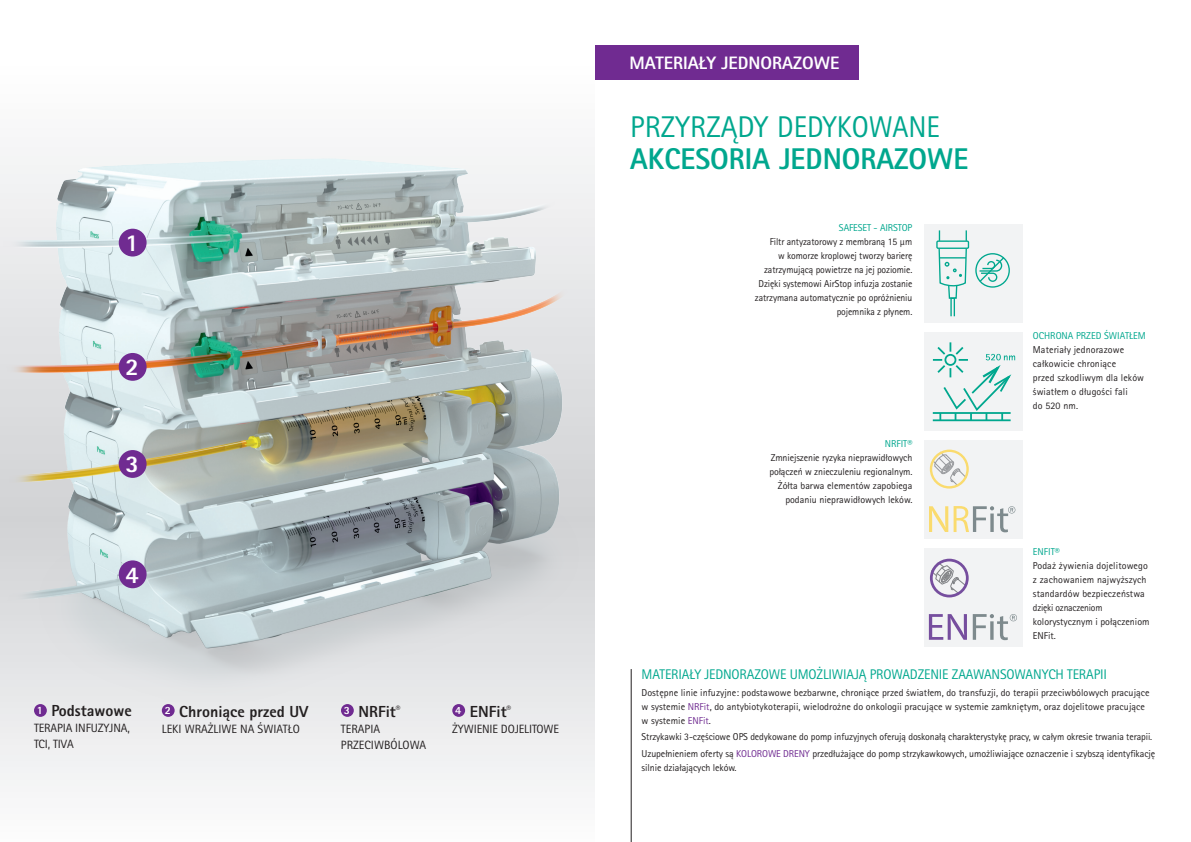
<style>
.page{position:relative;width:1191px;height:842px;background:#fff}
.page>*{position:absolute;margin:0;border:0;box-sizing:border-box;transform-origin:0 0}
.Headline{font:800 30px/32px "Rotis Sans Serif Pro";color:#00a78e;scale:.96 1}
.t1{font:800 24px "Rotis Sans Serif Pro";color:#fff}
.t2{font:800 18px "Rotis Sans Serif Pro";color:#fff}
.t3{font:800 16px "Rotis Sans Serif Pro";color:#231f20}
.t4{font:14px "Rotis Sans Serif Pro";letter-spacing:-.01em;color:#00a78e}
.t5{font:12px/16px "Rotis Sans Serif Pro";letter-spacing:-.01em;color:#231f20}
.t6{font:800 11px "Rotis Sans Serif Pro";color:#fff}
.t7{font:10px/14px "Rotis Sans Serif Pro";letter-spacing:-.01em;color:#231f20;text-align:right}
.t8{font:10px/14px "Rotis Sans Serif Pro";letter-spacing:.01em;color:#231f20}
.t9{font:10px "Rotis Sans Serif Pro";letter-spacing:-.01em;color:#00a78e}
.s1{font-weight:400}
.s2{color:#00a78e}
.s3{color:#702b91}
</style>
<div class="page">
<div style="left:924px;top:224px;width:98px;height:98px;background:#f2f3f4"></div>
<div style="left:936px;top:240px;width:33px;height:9px;border:1px solid #00a78e"></div>
<svg style="left:965px;top:230px;width:2px;height:11px"></svg>
<svg style="left:938px;top:230px;width:2px;height:11px"></svg>
<svg style="left:937px;top:247px;width:30px;height:52px"></svg>
<div style="left:950px;top:297px;width:5px;height:20px;border:1px solid #00a78e"></div>
<div style="left:975px;top:253px;width:35px;height:35px;border:1px solid #00a78e;border-radius:50%"></div>
<svg style="left:978px;top:256px;width:27px;height:27px"></svg>
<div style="left:924px;top:332px;width:98px;height:98px;background:#f2f3f4"></div>
<hr style="left:932px;top:412px;width:78px;height:2px;background:#00a78e">
<hr style="left:932px;top:419px;width:78px;height:2px;background:#00a78e">
<svg style="left:933px;top:342px;width:82px;height:78px"></svg>
<div style="left:595px;top:45px;width:263px;height:34px;background:#702b91"></div>
<hr style="left:631px;top:669px;width:1px;height:173px;background:#231f20">
<div style="left:924px;top:440px;width:98px;height:98px;background:#f2f3f4"></div>
<svg style="left:929px;top:506px;width:86px;height:26px"></svg>
<svg style="left:929px;top:450px;width:39px;height:39px"></svg>
<div style="left:924px;top:548px;width:98px;height:98px;background:#f2f3f4"></div>
<svg style="left:929px;top:614px;width:88px;height:26px"></svg>
<div style="left:930px;top:559px;width:38px;height:38px;border:3px solid #764e9e;border-radius:50%"></div>
<svg style="left:930px;top:562px;width:35px;height:32px"></svg>
<img style="left:0;top:156px;width:595px;height:630px">
<div style="left:34px;top:704px;width:13px;height:13px;background:#702b91;border-radius:50%"></div>
<div style="left:162px;top:704px;width:13px;height:13px;background:#702b91;border-radius:50%"></div>
<div style="left:341px;top:704px;width:13px;height:13px;background:#702b91;border-radius:50%"></div>
<div style="left:452px;top:704px;width:13px;height:13px;background:#702b91;border-radius:50%"></div>
<div style="left:119px;top:229px;width:28px;height:28px;background:#702b91;border-radius:50%"></div>
<div style="left:119px;top:353px;width:28px;height:28px;background:#702b91;border-radius:50%"></div>
<div style="left:119px;top:450px;width:28px;height:28px;background:#702b91;border-radius:50%"></div>
<div style="left:119px;top:560px;width:28px;height:28px;background:#702b91;border-radius:50%"></div>
<p class="t1" style="left:126px;top:227px;width:15px">1</p>
<p class="t1" style="left:126px;top:352px;width:15px">2</p>
<p class="t1" style="left:126px;top:449px;width:15px">3</p>
<p class="t1" style="left:126px;top:559px;width:15px">4</p>
<p class="t6" style="left:37px;top:703px;width:8px">1</p>
<p class="t3" style="left:52px;top:700px;width:82px">Podstawowe</p>
<p class="t5" style="left:34px;top:720px;width:97px">TERAPIA INFUZYJNA,<br>TCI, TIVA</p>
<p class="t6" style="left:165px;top:703px;width:8px">2</p>
<p class="t3" style="left:179px;top:701px;width:131px">Chroniące przed UV</p>
<p class="t5" style="left:162px;top:721px;width:139px">LEKI WRAŻLIWE NA ŚWIATŁO</p>
<p class="t6" style="left:344px;top:703px;width:8px">3</p>
<p class="t3" style="left:358px;top:701px;width:43px">NRFit<sup>®</sup></p>
<p class="t5" style="left:341px;top:721px;width:87px">TERAPIA<br>PRZECIWBÓLOWA</p>
<p class="t6" style="left:455px;top:703px;width:8px">4</p>
<p class="t3" style="left:470px;top:701px;width:43px">ENFit<sup>®</sup></p>
<p class="t5" style="left:452px;top:721px;width:108px">ŻYWIENIE DOJELITOWE</p>
<p class="t2" style="left:629px;top:51px;width:212px">MATERIAŁY JEDNORAZOWE</p>
<p class="Headline" style="left:630px;top:110px;width:354px"><span class="s1">PRZYRZĄDY DEDYKOWANE<br></span>AKCESORIA JEDNORAZOWE</p>
<p class="t9" style="left:839px;top:222px;width:75px">SAFESET - AIRSTOP</p>
<p class="t7" style="left:755px;top:235px;width:159px">Filtr antyzatorowy z membraną 15 μm<br>w komorze kroplowej tworzy barierę zatrzymującą powietrze na jej poziomie.<br>Dzięki systemowi AirStop infuzja zostanie zatrzymana automatycznie po opróżnieniu pojemnika z płynem.</p>
<p class="t9" style="left:884px;top:438px;width:29px">NRFIT®</p>
<p class="t7" style="left:769px;top:451px;width:144px">Zmniejszenie ryzyka nieprawidłowych połączeń w znieczuleniu regionalnym.<br>Żółta barwa elementów zapobiega podaniu nieprawidłowych leków.</p>
<p class="t8" style="left:1033px;top:329px;width:114px"><span class="s2">OCHRONA PRZED ŚWIATŁEM<br></span>Materiały jednorazowe całkowicie chroniące</p>
<p class="t8" style="left:1033px;top:371px;width:113px">przed szkodliwym dla leków</p>
<p class="t8" style="left:1033px;top:385px;width:96px">światłem o długości fali do 520 nm.</p>
<p class="t8" style="left:1033px;top:545px;width:118px"><span class="s2">ENFIT®<br></span>Podaż żywienia dojelitowego z zachowaniem najwyższych standardów bezpieczeństwa dzięki oznaczeniom kolorystycznym i połączeniom<br>ENFit.</p>
<p class="t4" style="left:641px;top:666px;width:467px">MATERIAŁY JEDNORAZOWE UMOŻLIWIAJĄ PROWADZENIE ZAAWANSOWANYCH TERAPII</p>
<p class="t7" style="left:641px;top:685px;width:509px;text-align:left">Dostępne linie infuzyjne: podstawowe bezbarwne, chroniące przed światłem, do transfuzji, do terapii przeciwbólowych pracujące w systemie <span class="s3">NRFit</span>, do antybiotykoterapii, wielodrożne do onkologii pracujące w systemie zamkniętym, oraz dojelitowe pracujące w systemie <span class="s3">ENFit</span>.</p>
<p class="t7" style="left:641px;top:730px;width:512px">Strzykawki 3-częściowe OPS dedykowane do pomp infuzyjnych oferują doskonałą charakterystykę pracy, w całym okresie trwania terapii.</p>
<p class="t7" style="left:641px;top:747px;width:515px;text-align:left">Uzupełnieniem oferty są <span class="s3">KOLOROWE DRENY</span> przedłużające do pomp strzykawkowych, umożliwiające oznaczenie i szybszą identyfikację silnie działających leków.</p>
</div>
